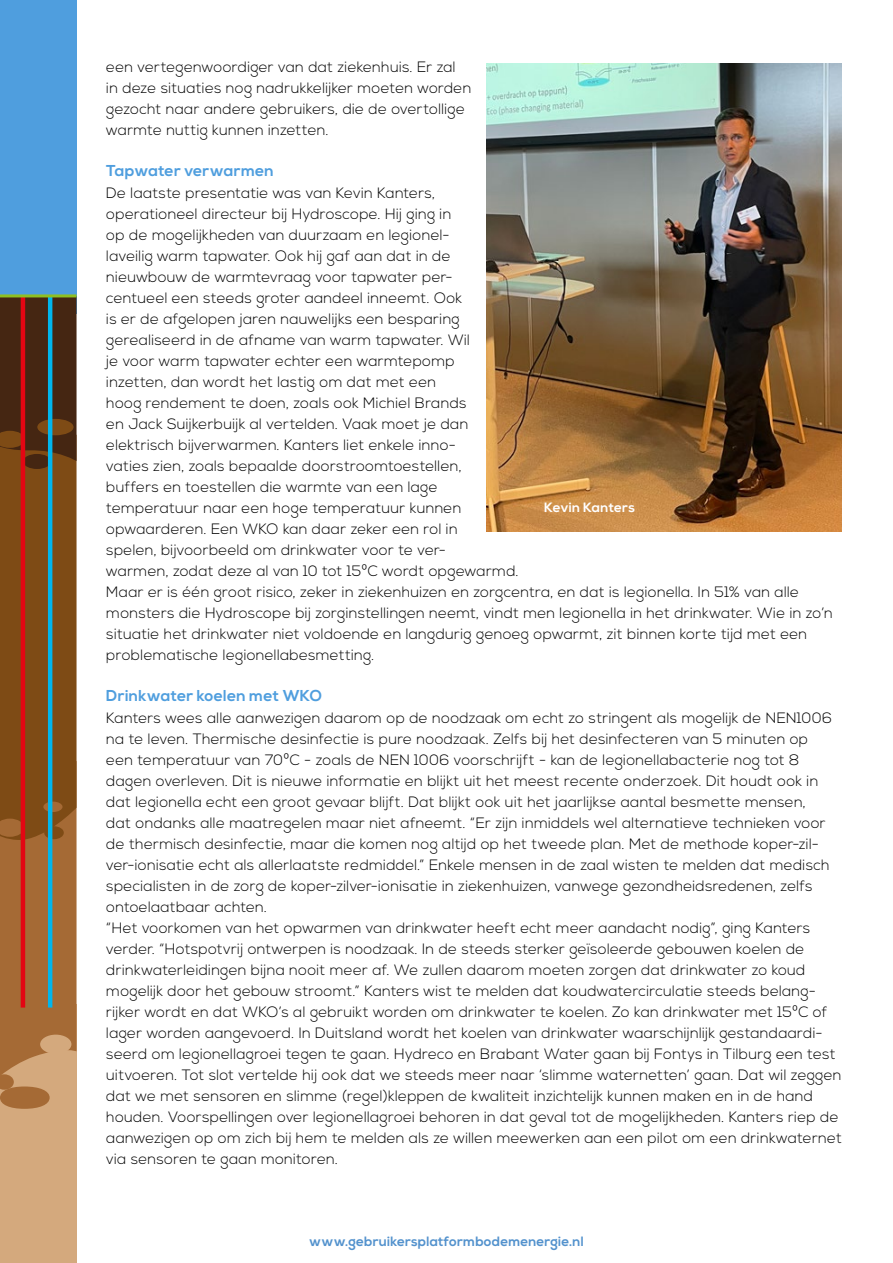
<style>
.page{position:relative;width:893px;height:1263px;background:#fff}
.page>*{position:absolute;margin:0;border:0;box-sizing:border-box;transform-origin:0 0}
.t1{font:700 15.75px "Nexa";letter-spacing:.01em;color:#4f9ede}
.t2{font:300 15px/21px "Nexa";letter-spacing:.015em;color:#000}
.t3{font:700 13.5px "Nexa";letter-spacing:.01em;color:#5392cd}
.t4{font:700 13.5px "Nexa";letter-spacing:.015em;color:#fff}
</style>
<div class="page">
<img style="left:486px;top:64px;width:356px;height:467px">
<div style="left:0;top:1004px;width:77px;height:259px;background:#d4a97d"></div>
<div style="left:0;top:0;width:77px;height:313px;background:#4f9ede"></div>
<svg style="left:0;top:297px;width:77px;height:793px;background:#835224"></svg>
<div style="left:40px;top:1035px;width:31px;height:19px;background:#d4a97d;border-radius:50%"></div>
<div style="left:23px;top:454px;width:28px;height:15px;background:#452612;border-radius:50%"></div>
<div style="left:0;top:1086px;width:50px;height:23px;background:#a56a35;border-radius:50%"></div>
<hr style="left:21px;top:296px;width:4px;height:711px;background:#e30613">
<hr style="left:48px;top:296px;width:4px;height:711px;background:#00b6ed">
<hr style="left:0;top:294px;width:77px;height:3px;background:#8ebf22">
<p class="t2" style="left:106px;top:57px;width:366px">een vertegenwoordiger van dat ziekenhuis. Er zal<br>in deze situaties nog nadrukkelijker moeten worden gezocht naar andere gebruikers, die de overtollige warmte nuttig kunnen inzetten.</p>
<p class="t1" style="left:106px;top:161px;width:169px">Tapwater verwarmen</p>
<p class="t2" style="left:106px;top:183px;width:728px">De laatste presentatie was van Kevin Kanters,<br>operationeel directeur bij Hydroscope. Hij ging in<br>op de mogelijkheden van duurzaam en legionel-<br>laveilig warm tapwater. Ook hij gaf aan dat in de<br>nieuwbouw de warmtevraag voor tapwater per-<br>centueel een steeds groter aandeel inneemt. Ook<br>is er de afgelopen jaren nauwelijks een besparing<br>gerealiseerd in de afname van warm tapwater. Wil<br>je voor warm tapwater echter een warmtepomp<br>inzetten, dan wordt het lastig om dat met een<br>hoog rendement te doen, zoals ook Michiel Brands<br>en Jack Suijkerbuijk al vertelden. Vaak moet je dan<br>elektrisch bijverwarmen. Kanters liet enkele inno-<br>vaties zien, zoals bepaalde doorstroomtoestellen,<br>buffers en toestellen die warmte van een lage<br>temperatuur naar een hoge temperatuur kunnen<br>opwaarderen. Een WKO kan daar zeker een rol in<br>spelen, bijvoorbeeld om drinkwater voor te ver-<br>warmen, zodat deze al van 10 tot 15ºC wordt opgewarmd.<br>Maar er is één groot risico, zeker in ziekenhuizen en zorgcentra, en dat is legionella. In 51% van alle monsters die Hydroscope bij zorginstellingen neemt, vindt men legionella in het drinkwater. Wie in zo’n situatie het drinkwater niet voldoende en langdurig genoeg opwarmt, zit binnen korte tijd met een problematische legionellabesmetting.</p>
<p class="t1" style="left:106px;top:686px;width:217px">Drinkwater koelen met WKO</p>
<p class="t2" style="left:106px;top:708px;width:737px">Kanters wees alle aanwezigen daarom op de noodzaak om echt zo stringent als mogelijk de NEN1006 na te leven. Thermische desinfectie is pure noodzaak. Zelfs bij het desinfecteren van 5 minuten op<br>een temperatuur van 70ºC - zoals de NEN 1006 voorschrijft - kan de legionellabacterie nog tot 8 dagen overleven. Dit is nieuwe informatie en blijkt uit het meest recente onderzoek. Dit houdt ook in dat legionella echt een groot gevaar blijft. Dat blijkt ook uit het jaarlijkse aantal besmette mensen,<br>dat ondanks alle maatregelen maar niet afneemt. “Er zijn inmiddels wel alternatieve technieken voor de thermisch desinfectie, maar die komen nog altijd op het tweede plan. Met de methode koper-zil&shy;ver-ionisatie echt als allerlaatste redmiddel.” Enkele mensen in de zaal wisten te melden dat medisch specialisten in de zorg de koper-zilver-ionisatie in ziekenhuizen, vanwege gezondheidsredenen, zelfs ontoelaatbaar achten.<br>“Het voorkomen van het opwarmen van drinkwater heeft echt meer aandacht nodig”, ging Kanters verder. “Hotspotvrij ontwerpen is noodzaak. In de steeds sterker geïsoleerde gebouwen koelen de drinkwaterleidingen bijna nooit meer af. We zullen daarom moeten zorgen dat drinkwater zo koud mogelijk door het gebouw stroomt.” Kanters wist te melden dat koudwatercirculatie steeds belang&shy;rijker wordt en dat WKO’s al gebruikt worden om drinkwater te koelen. Zo kan drinkwater met 15ºC of lager worden aangevoerd. In Duitsland wordt het koelen van drinkwater waarschijnlijk gestandaardi&shy;seerd om legionellagroei tegen te gaan. Hydreco en Brabant Water gaan bij Fontys in Tilburg een test uitvoeren. Tot slot vertelde hij ook dat we steeds meer naar ‘slimme waternetten’ gaan. Dat wil zeggen dat we met sensoren en slimme (regel)kleppen de kwaliteit inzichtelijk kunnen maken en in de hand houden. Voorspellingen over legionellagroei behoren in dat geval tot de mogelijkheden. Kanters riep de aanwezigen op om zich bij hem te melden als ze willen meewerken aan een pilot om een drinkwaternet via sensoren te gaan monitoren.</p>
<p class="t4" style="left:544px;top:499px;width:92px">Kevin Kanters</p>
<p class="t3" style="left:309px;top:1234px;width:276px">www.gebruikersplatformbodemenergie.nl</p>
</div>
